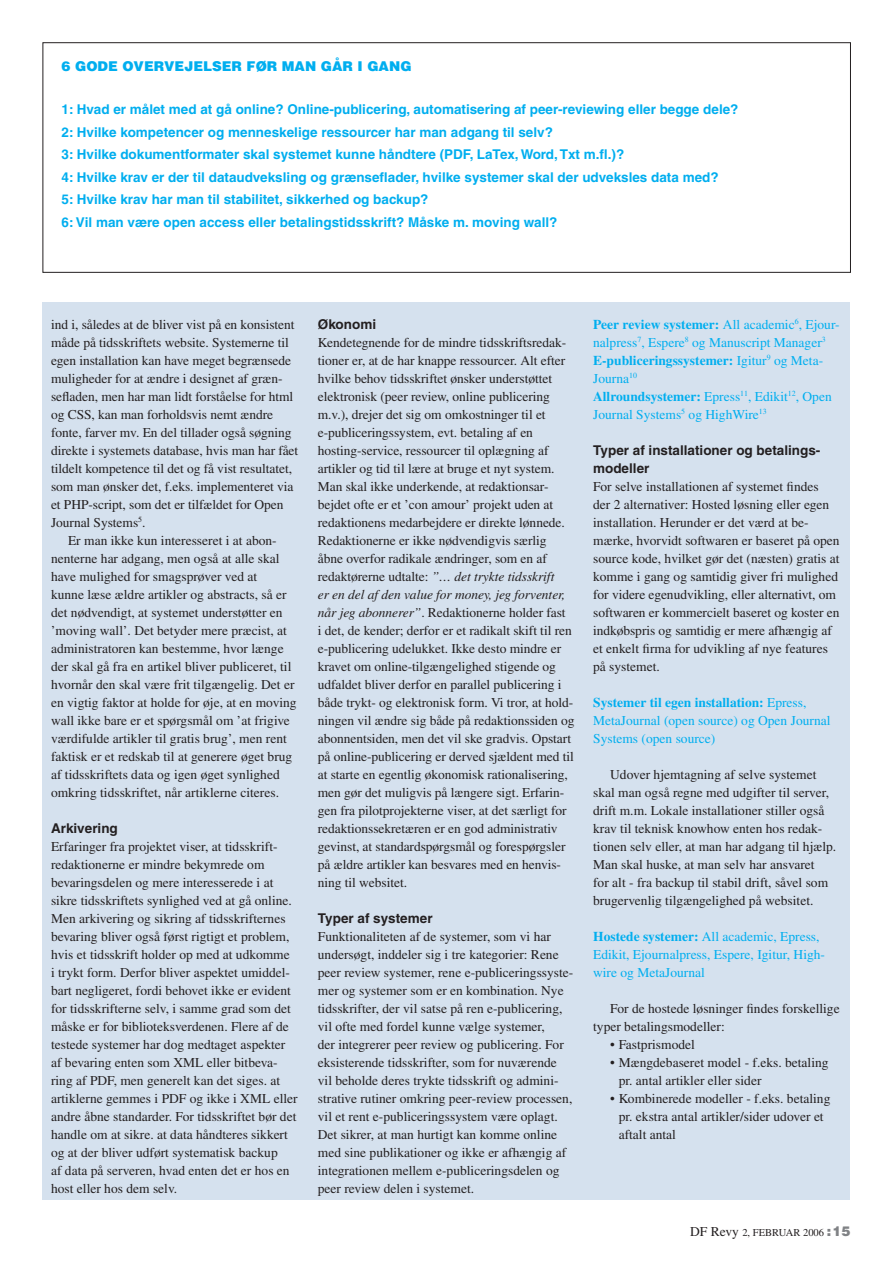
<style>
.page{position:relative;width:893px;height:1263px;background:#fff}
.page>*{position:absolute;margin:0;border:0;box-sizing:border-box;transform-origin:0 0}
.t1{font:13.5px/18px "Times";color:#231f20}
.t2{font:700 13.5px/22.5px "Helvetica";color:#00aeef}
.t3{font:13.5px/18px "Times";color:#00aeef}
.t4{font:700 13.5px/18px "Helvetica";color:#231f20}
.t5{font:900 13.5px "Helvetica";color:#00aeef}
.t6{font:10.5px "Times";color:#231f20}
.s1{font-style:italic}
.s2{font-weight:700}
.s3{font-size:13.5px}
.s4{font-family:"Helvetica";font-weight:900;font-size:13.5px;color:#808285}
</style>
<div class="page">
<div style="left:43px;top:302px;width:807px;height:897px;background:#d5e1ee"></div>
<p class="t5" style="left:62px;top:61px;width:351px">6 GODE OVERVEJELSER FØR MAN GÅR I GANG</p>
<p class="t2" style="left:62px;top:99px;width:678px">1: Hvad er målet med at gå online? Online-publicering, automatisering af peer-reviewing eller begge dele?<br>2: Hvilke kompetencer og menneskelige ressourcer har man adgang til selv?<br>3: Hvilke dokumentformater skal systemet kunne håndtere (PDF, LaTex, Word, Txt m.fl.)?<br>4: Hvilke krav er der til dataudveksling og grænseflader, hvilke systemer skal der udveksles data med?<br>5: Hvilke krav har man til stabilitet, sikkerhed og backup?<br>6: Vil man være open access eller betalingstidsskrift? Måske m. moving wall?</p>
<p class="t1" style="left:51px;top:317px;width:245px">ind i, således at de bliver vist på en konsistent</p>
<p class="t1" style="left:51px;top:335px;width:239px">måde på tidsskriftets website. Systemerne til</p>
<p class="t1" style="left:51px;top:353px;width:242px">egen installation kan have meget begrænsede</p>
<p class="t1" style="left:51px;top:371px;width:233px">muligheder for at ændre i designet af græn-</p>
<p class="t1" style="left:51px;top:389px;width:244px">sefladen, men har man lidt forståelse for html</p>
<p class="t1" style="left:51px;top:407px;width:224px">og CSS, kan man forholdsvis nemt ændre</p>
<p class="t1" style="left:51px;top:425px;width:242px">fonte, farver mv. En del tillader også søgning</p>
<p class="t1" style="left:51px;top:443px;width:249px">direkte i systemets database, hvis man har fået</p>
<p class="t1" style="left:51px;top:461px;width:242px">tildelt kompetence til det og få vist resultatet,</p>
<p class="t1" style="left:51px;top:479px;width:244px">som man ønsker det, f.eks. implementeret via</p>
<p class="t1" style="left:51px;top:497px;width:234px">et PHP-script, som det er tilfældet for Open</p>
<p class="t1" style="left:51px;top:515px;width:96px">Journal Systems<sup>5</sup>.</p>
<p class="t1" style="left:68px;top:533px;width:210px">Er man ikke kun interesseret i at abon-</p>
<p class="t1" style="left:51px;top:551px;width:230px">nenterne har adgang, men også at alle skal</p>
<p class="t1" style="left:51px;top:569px;width:208px">have mulighed for smagsprøver ved at</p>
<p class="t1" style="left:51px;top:587px;width:237px">kunne læse ældre artikler og abstracts, så er</p>
<p class="t1" style="left:51px;top:605px;width:233px">det nødvendigt, at systemet understøtter en</p>
<p class="t1" style="left:51px;top:623px;width:237px">’moving wall’. Det betyder mere præcist, at</p>
<p class="t1" style="left:51px;top:641px;width:234px">administratoren kan bestemme, hvor længe</p>
<p class="t1" style="left:51px;top:659px;width:242px">der skal gå fra en artikel bliver publiceret, til</p>
<p class="t1" style="left:51px;top:677px;width:245px">hvornår den skal være frit tilgængelig. Det er</p>
<p class="t1" style="left:51px;top:695px;width:247px">en vigtig faktor at holde for øje, at en moving</p>
<p class="t1" style="left:51px;top:713px;width:240px">wall ikke bare er et spørgsmål om ’at frigive</p>
<p class="t1" style="left:51px;top:731px;width:237px">værdifulde artikler til gratis brug’, men rent</p>
<p class="t1" style="left:51px;top:749px;width:243px">faktisk er et redskab til at generere øget brug</p>
<p class="t1" style="left:51px;top:767px;width:230px">af tidsskriftets data og igen øget synlighed</p>
<p class="t1" style="left:51px;top:785px;width:229px">omkring tidsskriftet, når artiklerne citeres.</p>
<p class="t4" style="left:51px;top:820px;width:68px">Arkivering</p>
<p class="t1" style="left:51px;top:839px;width:248px">Erfaringer fra projektet viser, at tidsskrift&shy;redaktionerne er mindre bekymrede om bevaringsdelen og mere interesserede i at sikre tidsskriftets synlighed ved at gå online.<br>Men arkivering og sikring af tidsskrifternes bevaring bliver også først rigtigt et problem, hvis et tidsskrift holder op med at udkomme<br>i trykt form. Derfor bliver aspektet umiddel&shy;bart negligeret, fordi behovet ikke er evident for tidsskrifterne selv, i samme grad som det måske er for biblioteksverdenen. Flere af de testede systemer har dog medtaget aspekter af bevaring enten som XML eller bitbeva&shy;ring af PDF, men generelt kan det siges. at artiklerne gemmes i PDF og ikke i XML eller andre åbne standarder. For tidsskriftet bør det handle om at sikre. at data håndteres sikkert og at der bliver udført systematisk backup<br>af data på serveren, hvad enten det er hos en host eller hos dem selv.</p>
<p class="t4" style="left:318px;top:316px;width:60px">Økonomi</p>
<p class="t1" style="left:318px;top:334px;width:258px">Kendetegnende for de mindre tidsskriftsredak&shy;tioner er, at de har knappe ressourcer. Alt efter hvilke behov tidsskriftet ønsker understøttet elektronisk (peer review, online publicering m.v.), drejer det sig om omkostninger til et e-publiceringssystem, evt. betaling af en hosting-service, ressourcer til oplægning af artikler og tid til lære at bruge et nyt system.<br>Man skal ikke underkende, at redaktionsar&shy;bejdet ofte er et ’con amour’ projekt uden at redaktionens medarbejdere er direkte lønnede.<br>Redaktionerne er ikke nødvendigvis særlig åbne overfor radikale ændringer, som en af redaktørerne udtalte: <span class="s1">”… det trykte tidsskrift<br>er en del af den value for money, jeg forventer, når jeg abonnerer”</span>. Redaktionerne holder fast<br>i det, de kender; derfor er et radikalt skift til ren e-publicering udelukket. Ikke desto mindre er kravet om online-tilgængelighed stigende og udfaldet bliver derfor en parallel publicering i både trykt- og elektronisk form. Vi tror, at hold&shy;ningen vil ændre sig både på redaktionssiden og abonnentsiden, men det vil ske gradvis. Opstart på online-publicering er derved sjældent med til at starte en egentlig økonomisk rationalisering, men gør det muligvis på længere sigt. Erfarin&shy;gen fra pilotprojekterne viser, at det særligt for redaktionssekretæren er en god administrativ gevinst, at standardspørgsmål og forespørgsler på ældre artikler kan besvares med en henvis&shy;ning til websitet.</p>
<p class="t4" style="left:318px;top:910px;width:116px">Typer af systemer</p>
<p class="t1" style="left:318px;top:928px;width:257px">Funktionaliteten af de systemer, som vi har undersøgt, inddeler sig i tre kategorier: Rene peer review systemer, rene e-publiceringssyste&shy;mer og systemer som er en kombination. Nye tidsskrifter, der vil satse på ren e-publicering, vil ofte med fordel kunne vælge systemer,<br>der integrerer peer review og publicering. For eksisterende tidsskrifter, som for nuværende vil beholde deres trykte tidsskrift og admini&shy;strative rutiner omkring peer-review processen, vil et rent e-publiceringssystem være oplagt.<br>Det sikrer, at man hurtigt kan komme online med sine publikationer og ikke er afhængig af integrationen mellem e-publiceringsdelen og peer review delen i systemet.</p>
<p class="t3" style="left:593px;top:317px;width:248px"><span class="s2">Peer review systemer:</span> All academic<sup>6</sup>, Ejour&shy;nalpress<sup>7</sup>, Espere<sup>8</sup> og Manuscript Manager<sup>3<br></sup><span class="s2">E-publiceringssystemer:</span> Igitur<sup>9</sup> og Meta-Journa<sup>10<br></sup><span class="s2">Allroundsystemer:</span> Epress<sup>11</sup>, Edikit<sup>12</sup>, Open Journal Systems<sup>5</sup> og HighWire<sup>13</sup></p>
<p class="t4" style="left:593px;top:442px;width:229px">Typer af installationer og betalings&shy;modeller</p>
<p class="t1" style="left:593px;top:479px;width:248px">For selve installationen af systemet findes<br>der 2 alternativer: Hosted løsning eller egen installation. Herunder er det værd at be&shy;mærke, hvorvidt softwaren er baseret på open source kode, hvilket gør det (næsten) gratis at komme i gang og samtidig giver fri mulighed for videre egenudvikling, eller alternativt, om softwaren er kommercielt baseret og koster en indkøbspris og samtidig er mere afhængig af et enkelt firma for udvikling af nye features på systemet.</p>
<p class="t3" style="left:593px;top:695px;width:239px"><span class="s2">Systemer til egen installation:</span> Epress,<br>MetaJournal (open source) og Open Journal<br>Systems (open source)</p>
<p class="t1" style="left:593px;top:767px;width:245px;text-indent:17px">Udover hjemtagning af selve systemet skal man også regne med udgifter til server, drift m.m. Lokale installationer stiller også krav til teknisk knowhow enten hos redak&shy;tionen selv eller, at man har adgang til hjælp.<br>Man skal huske, at man selv har ansvaret<br>for alt - fra backup til stabil drift, såvel som brugervenlig tilgængelighed på websitet.</p>
<p class="t3" style="left:593px;top:929px;width:233px"><span class="s2">Hostede systemer:</span> All academic, Epress,<br>Edikit, Ejournalpress, Espere, Igitur, High&shy;wire og MetaJournal</p>
<p class="t1" style="left:593px;top:1001px;width:248px;text-indent:17px">For de hostede løsninger findes forskellige typer betalingsmodeller:</p>
<p class="t1" style="left:610px;top:1037px;width:86px">• Fastprismodel</p>
<p class="t1" style="left:619px;top:1055px;width:211px;text-indent:-9px">• Mængdebaseret model - f.eks. betaling pr. antal artikler eller sider</p>
<p class="t1" style="left:619px;top:1091px;width:213px;text-indent:-9px">• Kombinerede modeller - f.eks. betaling pr. ekstra antal artikler/sider udover et aftalt antal</p>
<p class="t6" style="left:690px;top:1229px;width:162px"><span class="s3">DF Revy</span> 2, FEBRUAR 2006 <span class="s4">: 15</span></p>
</div>
